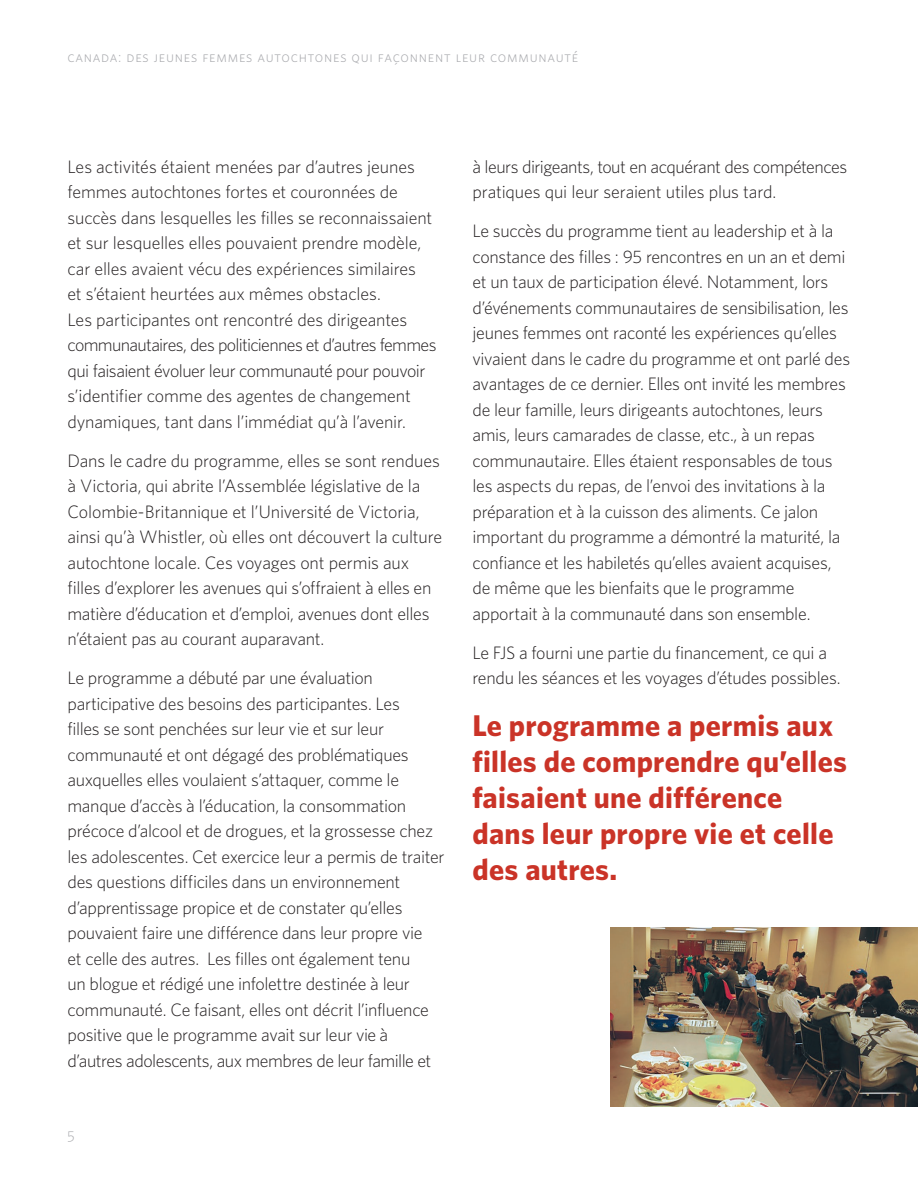
<style>
.page{position:relative;width:918px;height:1188px;background:#fff}
.page>*{position:absolute;margin:0;border:0;box-sizing:border-box;transform-origin:0 0}
.Subhead{font:700 30px/36px "Whitney";letter-spacing:.01em;color:#ca3327}
.Body_Copy{font:300 18px/25.5px "Whitney";letter-spacing:-.015em;color:#231f20}
.t1{font:15px "Whitney Light SC";letter-spacing:.05em;color:#a8a9ad}
</style>
<div class="page">
<img style="left:611px;top:928px;width:307px;height:179px">
<p class="t1" style="left:68px;top:48px;width:512px">canada: des jeunes femmes autochtones qui façonnent leur communauté</p>
<p class="Body_Copy" style="left:68px;top:153px;width:371px">Les activités étaient menées par d’autres jeunes femmes autochtones fortes et couronnées de succès dans lesquelles les filles se reconnaissaient et sur lesquelles elles pouvaient prendre modèle, car elles avaient vécu des expériences similaires<br>et s’étaient heurtées aux mêmes obstacles.<br>Les participantes ont rencontré des dirigeantes communautaires, des politiciennes et d’autres femmes qui faisaient évoluer leur communauté pour pouvoir s’identifier comme des agentes de changement dynamiques, tant dans l’immédiat qu’à l’avenir.</p>
<p class="Body_Copy" style="left:68px;top:447px;width:376px">Dans le cadre du programme, elles se sont rendues à Victoria, qui abrite l’Assemblée législative de la Colombie-Britannique et l’Université de Victoria, ainsi qu’à Whistler, où elles ont découvert la culture autochtone locale. Ces voyages ont permis aux filles d’explorer les avenues qui s’offraient à elles en matière d’éducation et d’emploi, avenues dont elles n’étaient pas au courant auparavant.</p>
<p class="Body_Copy" style="left:68px;top:665px;width:378px">Le programme a débuté par une évaluation participative des besoins des participantes. Les<br>filles se sont penchées sur leur vie et sur leur communauté et ont dégagé des problématiques auxquelles elles voulaient s’attaquer, comme le manque d’accès à l’éducation, la consommation précoce d’alcool et de drogues, et la grossesse chez les adolescentes. Cet exercice leur a permis de traiter des questions difficiles dans un environnement d’apprentissage propice et de constater qu’elles pouvaient faire une différence dans leur propre vie<br>et celle des autres. Les filles ont également tenu<br>un blogue et rédigé une infolettre destinée à leur communauté. Ce faisant, elles ont décrit l’influence positive que le programme avait sur leur vie à d’autres adolescents, aux membres de leur famille et</p>
<p class="t1" style="left:68px;top:1126px;width:9px">5</p>
<p class="Body_Copy" style="left:472px;top:154px;width:376px">à leurs dirigeants, tout en acquérant des compétences pratiques qui leur seraient utiles plus tard.</p>
<p class="Body_Copy" style="left:472px;top:218px;width:379px">Le succès du programme tient au leadership et à la constance des filles : 95 rencontres en un an et demi et un taux de participation élevé. Notamment, lors d’événements communautaires de sensibilisation, les jeunes femmes ont raconté les expériences qu’elles vivaient dans le cadre du programme et ont parlé des avantages de ce dernier. Elles ont invité les membres de leur famille, leurs dirigeants autochtones, leurs amis, leurs camarades de classe, etc., à un repas communautaire. Elles étaient responsables de tous les aspects du repas, de l’envoi des invitations à la préparation et à la cuisson des aliments. Ce jalon important du programme a démontré la maturité, la confiance et les habiletés qu’elles avaient acquises, de même que les bienfaits que le programme apportait à la communauté dans son ensemble.</p>
<p class="Body_Copy" style="left:472px;top:640px;width:370px">Le FJS a fourni une partie du financement, ce qui a rendu les séances et les voyages d’études possibles.</p>
<p class="Subhead" style="left:472px;top:707px;width:376px">Le programme a permis aux filles de comprendre qu’elles faisaient une différence dans leur propre vie et celle des autres.</p>
</div>
